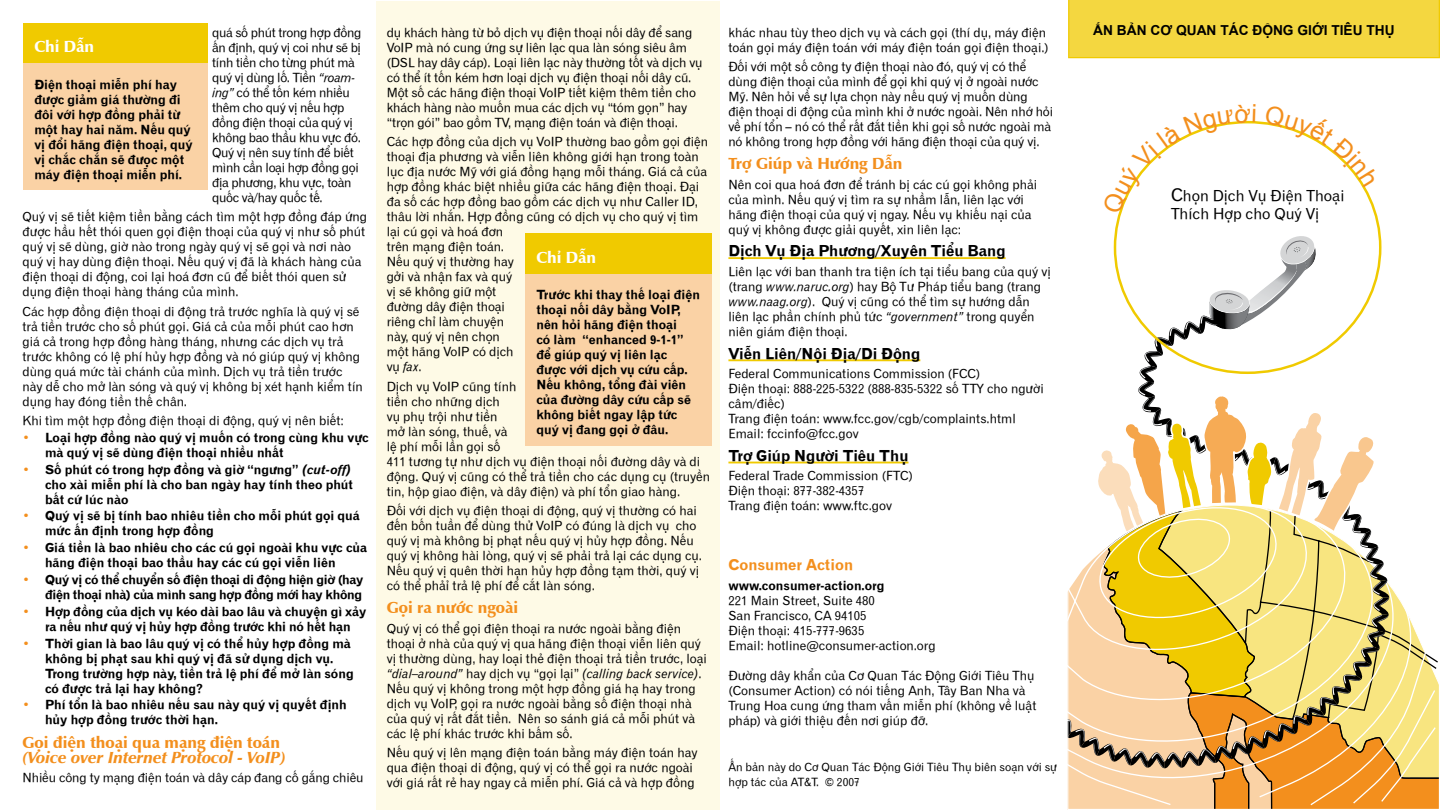
<style>
.page{position:relative;width:1440px;height:810px;background:#fff}
.page>*{position:absolute;margin:0;border:0;box-sizing:border-box;transform-origin:0 0}
.t1{font:16.25px "UVN Nhan Nang";color:#f38f1d}
.t2{font:italic 16.25px "UVN Nhan Nang";color:#f38f1d}
.t3{font:16.25px "UVN Nhan Nang";color:#fff}
.t4{font:700 15px "UVN Gio May";color:#000}
.t5{font:15px/18px "UVN Gio May";color:#000}
.t6{font:700 15px "UVN Gio May";color:#f38f1d}
.t7{font:700 13.75px "Arial";color:#000}
.t8{font:12.5px/15px "UVN Gio May";color:#000}
.t9{font:700 12.5px/15px "UVN Gio May";color:#000}
.t10{font:12.5px/15px "UVN Gio May";letter-spacing:-.025em;color:#000}
.t11{font:700 12.5px/15px "UVN Gio May";letter-spacing:-.025em;color:#000;text-align:right}
.t12{font:11.25px/15px "UVN Gio May";color:#000}
.s1{font-style:italic}
.s2{color:#f38f1d}
.s3{font-size:17.5px}
</style>
<div class="page">
<div style="left:376px;top:1px;width:344px;height:809px;background:#fefae6"></div>
<hr style="left:728px;top:257px;width:278px;height:2px;background:#f0ca00">
<hr style="left:728px;top:359px;width:192px;height:2px;background:#f0ca00">
<hr style="left:728px;top:462px;width:181px;height:1px;background:#f0ca00">
<div style="left:525px;top:234px;width:187px;height:40px;background:#f0ca00"></div>
<div style="left:525px;top:274px;width:187px;height:172px;background:#fad2a5"></div>
<div style="left:23px;top:23px;width:185px;height:41px;background:#f0ca00"></div>
<div style="left:23px;top:64px;width:185px;height:126px;background:#fad2a5"></div>
<svg style="left:1069px;top:236px;width:369px;height:572px"></svg>
<div style="left:1068px;top:0;width:372px;height:58px;background:#f4d740"></div>
<svg style="left:1118px;top:120px;width:138px;height:94px"></svg>
<svg style="left:1265px;top:122px;width:100px;height:65px"></svg>
<p class="t10" style="left:212px;top:24px;width:151px">quá số phút trong hợp đồng ấn định, quý vị coi như sẽ bị tính tiền cho từng phút mà quý vị dùng lố. Tiền <span class="s1">“roam&shy;ing”</span> có thể tốn kém nhiều thêm cho quý vị nếu hợp đồng điện thoại của quý vị không bao thầu khu vực đó.<br>Quý vị nên suy tính để biết mình cần loại hợp đồng gọi địa phương, khu vực, toàn quốc và/hay quốc tế.</p>
<p class="t8" style="left:22px;top:208px;width:346px">Quý vị sẽ tiết kiệm tiền bằng cách tìm một hợp đồng đáp ứng được hầu hết thói quen gọi điện thoại của quý vị như số phút quý vị sẽ dùng, giờ nào trong ngày quý vị sẽ gọi và nơi nào quý vị hay dùng điện thoại. Nếu quý vị đã là khách hàng của điện thoại di động, coi lại hoá đơn cũ để biết thói quen sử dụng điện thoại hàng tháng của mình.</p>
<p class="t8" style="left:22px;top:303px;width:342px">Các hợp đồng điện thoại di động trả trước nghĩa là quý vị sẽ trả tiền trước cho số phút gọi. Giá cả của mỗi phút cao hơn giá cả trong hợp đồng hàng tháng, nhưng các dịch vụ trả trước không có lệ phí hủy hợp đồng và nó giúp quý vị không dùng quá mức tài chánh của mình. Dịch vụ trả tiền trước này dễ cho mở làn sóng và quý vị không bị xét hạnh kiểm tín dụng hay đóng tiền thế chân.</p>
<p class="t8" style="left:22px;top:412px;width:323px">Khi tìm một hợp đồng điện thoại di động, quý vị nên biết:</p>
<p class="t9" style="left:45px;top:429px;width:325px;text-indent:-22px"><span class="s2">•</span> Loại hợp đồng nào quý vị muốn có trong cùng khu vực mà quý vị sẽ dùng điện thoại nhiều nhất</p>
<p class="t9" style="left:45px;top:461px;width:310px;text-indent:-22px"><span class="s2">•</span> Số phút có trong hợp đồng và giờ “ngưng” <span class="s1">(cut-off) </span>cho xài miễn phí là cho ban ngày hay tính theo phút bất cứ lúc nào</p>
<p class="t9" style="left:45px;top:507px;width:316px;text-indent:-22px"><span class="s2">•</span> Quý vị sẽ bị tính bao nhiêu tiền cho mỗi phút gọi quá mức ấn định trong hợp đồng</p>
<p class="t9" style="left:45px;top:539px;width:324px;text-indent:-22px"><span class="s2">•</span> Giá tiền là bao nhiêu cho các cú gọi ngoài khu vực của hãng điện thoại bao thầu hay các cú gọi viễn liên</p>
<p class="t11" style="left:22px;top:571px;width:343px"><span class="s2">•</span> Quý vị có thể chuyển số điện thoại di động hiện giờ (hay điện thoại nhà) của mình sang hợp đồng mới hay không</p>
<p class="t9" style="left:22px;top:603px;width:345px;text-align:center"><span class="s2">•</span> Hợp đồng của dịch vụ kéo dài bao lâu và chuyện gì xảy ra nếu như quý vị hủy hợp đồng trước khi nó hết hạn</p>
<p class="t9" style="left:45px;top:635px;width:310px;text-indent:-22px"><span class="s2">•</span> Thời gian là bao lâu quý vị có thể hủy hợp đồng mà không bị phạt sau khi quý vị đã sử dụng dịch vụ.<br>Trong trường hợp này, tiền trả lệ phí để mở làn sóng có được trả lại hay không?</p>
<p class="t9" style="left:45px;top:696px;width:303px;text-indent:-22px"><span class="s2">•</span> Phí tổn là bao nhiêu nếu sau này quý vị quyết định hủy hợp đồng trước thời hạn.</p>
<h1 class="t1" style="left:22px;top:730px;width:259px">Gọi điện thoại qua mạng điện toán</h1>
<h1 class="t2" style="left:22px;top:744px;width:265px">(Voice over Internet Protocol - VoIP)</h1>
<p class="t8" style="left:22px;top:769px;width:343px">Nhiều công ty mạng điện toán và dây cáp đang cố gắng chiêu</p>
<h1 class="t3" style="left:34px;top:34px;width:61px">Chỉ Dẫn</h1>
<p class="t9" style="left:34px;top:76px;width:160px">Điện thoại miễn phí hay được giảm giá thường đi đôi với hợp đồng phải từ một hay hai năm. Nếu quý vị đổi hãng điện thoại, quý vị chắc chắn sẽ đưọc một máy điện thoại miễn phí.</p>
<p class="t8" style="left:387px;top:24px;width:317px">dụ khách hàng từ bỏ dịch vụ điện thoại nối dây để sang VoIP mà nó cung ứng sự liên lạc qua làn sóng siêu âm (DSL hay dây cáp). Loại liên lạc này thường tốt và dịch vụ có thể ít tốn kém hơn loại dịch vụ điện thoại nối dây cũ.<br>Một số các hãng điện thoại VoIP tiết kiệm thêm tiền cho khách hàng nào muốn mua các dịch vụ “tóm gọn” hay “trọn gói” bao gồm TV, mạng điện toán và điện thoại.</p>
<p class="t8" style="left:387px;top:133px;width:323px">Các hợp đồng của dịch vụ VoIP thường bao gồm gọi điện thoại địa phương và viễn liên không giới hạn trong toàn lục địa nước Mỹ với giá đồng hạng mỗi tháng. Giá cả của hợp đồng khác biệt nhiều giữa các hãng điện thoại. Đại đa số các hợp đồng bao gồm các dịch vụ như Caller ID, thâu lời nhắn. Hợp đồng cũng có dịch vụ cho quý vị tìm lại cú gọi và hoá đơn<br>trên mạng điện toán.<br>Nếu quý vị thường hay<br>gởi và nhận fax và quý<br>vị sẽ không giữ một<br>đường dây điện thoại<br>riêng chỉ làm chuyện<br>này, quý vị nên chọn<br>một hãng VoIP có dịch<br>vụ <span class="s1">fax</span>.</p>
<p class="t8" style="left:387px;top:378px;width:325px">Dịch vụ VoIP cũng tính<br>tiền cho những dịch<br>vụ phụ trội như tiền<br>mở làn sóng, thuế, và<br>lệ phí mỗi lần gọi số<br>411 tương tự như dịch vụ điện thoại nối đường dây và di động. Quý vị cũng có thể trả tiền cho các dụng cụ (truyền tin, hộp giao điện, và dây điện) và phí tổn giao hàng.</p>
<p class="t8" style="left:387px;top:502px;width:317px">Đối với dịch vụ điện thoại di động, quý vị thường có hai đến bốn tuần để dùng thử VoIP có đúng là dịch vụ cho quý vị mà không bị phạt nếu quý vị hủy hợp đồng. Nếu quý vị không hài lòng, quý vị sẽ phải trả lại các dụng cụ.<br>Nếu quý vị quên thời hạn hủy hợp đồng tạm thời, quý vị có thể phảỉ trả lệ phí để cắt làn sóng.</p>
<h1 class="t1" style="left:387px;top:595px;width:133px">Gọi ra nước ngoài</h1>
<p class="t8" style="left:387px;top:620px;width:322px">Quý vị có thể gọi điện thoại ra nước ngoài bằng điện thoại ở nhà của quý vị qua hãng điện thoại viễn liên quý vị thường dùng, hay loại thẻ điện thoại trả tiền trước, loại <span class="s1">“dial–around”</span> hay dịch vụ “gọi lại” <span class="s1">(calling back service)</span>.<br>Nếu quý vị không trong một hợp đồng giá hạ hay trong dịch vụ VoIP, gọi ra nước ngoài bằng số điện thoại nhà của quý vị rất đắt tiền. Nên so sánh giá cả mỗi phút và các lệ phí khác trước khi bấm số.</p>
<p class="t8" style="left:387px;top:744px;width:312px">Nếu quý vị lên mạng điện toán bằng máy điện toán hay qua điện thoại di động, quý vị có thể gọi ra nước ngoài với giá rất rẻ hay ngay cả miễn phí. Giá cả và hợp đồng</p>
<h1 class="t3" style="left:536px;top:245px;width:61px">Chỉ Dẫn</h1>
<p class="t9" style="left:536px;top:286px;width:165px">Trước khi thay thế loại điện thoại nối dây bằng VoIP, nên hỏi hãng điện thoại<br>có làm “enhanced 9-1-1” để giúp quý vị liên lạc được với dịch vụ cứu cấp.<br>Nếu không, tổng đài viên của đường dây cứu cấp sẽ không biết ngay lập tức quý vị đang gọi ở đâu.</p>
<p class="t8" style="left:728px;top:24px;width:322px">khác nhau tùy theo dịch vụ và cách gọi (thí dụ, máy điện toán gọi máy điện toán với máy điện toán gọi điện thoại.)</p>
<p class="t8" style="left:728px;top:58px;width:326px">Đối với một số công ty điện thoại nào đó, quý vị có thể dùng điện thoại của mình để gọi khi quý vị ở ngoài nước Mỹ. Nên hỏi về sự lựa chọn này nếu quý vị muốn dùng điện thoại di động của mình khi ở nước ngoài. Nên nhớ hỏi về phí tổn – nó có thể rất đắt tiền khi gọi số nước ngoài mà nó không trong hợp đồng với hãng điện thoại của quý vị.</p>
<h1 class="t1" style="left:728px;top:151px;width:176px">Trợ Giúp và Hướng Dẫn</h1>
<p class="t8" style="left:728px;top:176px;width:310px">Nên coi qua hoá đơn để tránh bị các cú gọi không phải của mình. Nếu quý vị tìm ra sự nhầm lẫn, liên lạc với hãng điện thoại của quý vị ngay. Nếu vụ khiếu nại của quý vị không được giải quyết, xin liên lạc:</p>
<p class="t4" style="left:728px;top:239px;width:279px">Dịch Vụ Địa Phương/Xuyên Tiểu Bang</p>
<p class="t8" style="left:728px;top:263px;width:324px">Liên lạc với ban thanh tra tiện ích tại tiểu bang của quý vị (trang <span class="s1">www.naruc.org</span>) hay Bộ Tư Pháp tiểu bang (trang <span class="s1">www.naag.org</span>). Quý vị cũng có thể tìm sự hướng dẫn liên lạc phần chính phủ tức <span class="s1">“government”</span> trong quyển niên giám điện thoại.</p>
<p class="t4" style="left:728px;top:342px;width:193px">Viễn Liên/Nội Địa/Di Động</p>
<p class="t8" style="left:728px;top:365px;width:317px">Federal Communications Commission (FCC)<br>Điện thoại: 888-225-5322 (888-835-5322 số TTY cho người câm/điếc)<br>Trang điện toán: www.fcc.gov/cgb/complaints.html Email: fccinfo@fcc.gov</p>
<p class="t4" style="left:728px;top:444px;width:182px">Trợ Giúp Người Tiêu Thụ</p>
<p class="t8" style="left:728px;top:467px;width:186px">Federal Trade Commission (FTC)<br>Điện thoại: 877-382-4357<br>Trang điện toán: www.ftc.gov</p>
<p class="t6" style="left:728px;top:553px;width:126px">Consumer Action</p>
<p class="t9" style="left:728px;top:577px;width:158px">www.consumer-action.org</p>
<p class="t8" style="left:728px;top:592px;width:209px">221 Main Street, Suite 480<br>San Francisco, CA 94105<br>Điện thoại: 415-777-9635<br>Email: hotline@consumer-action.org</p>
<p class="t8" style="left:728px;top:667px;width:310px">Đường dây khẩn của Cơ Quan Tác Động Giới Tiêu Thụ (Consumer Action) có nói tiếng Anh, Tây Ban Nha và Trung Hoa cung ứng tham vấn miễn phí (không về luật pháp) và giới thiệu đến nơi giúp đỡ.</p>
<p class="t12" style="left:728px;top:759px;width:330px">Ấn bản này do Cơ Quan Tác Động Giới Tiêu Thụ biên soạn với sự hợp tác của AT&amp;T. © 2007</p>
<p class="t7" style="left:1093px;top:21px;width:303px">ẤN BẢN CƠ QUAN TÁC ĐỘNG GIỚI TIÊU THỤ</p>
<p class="t5" style="left:1171px;top:185px;width:175px"><span class="s3">C</span>họn Dịch Vụ Điện Thoại<br>Thích Hợp cho Quý Vị</p>
</div>
